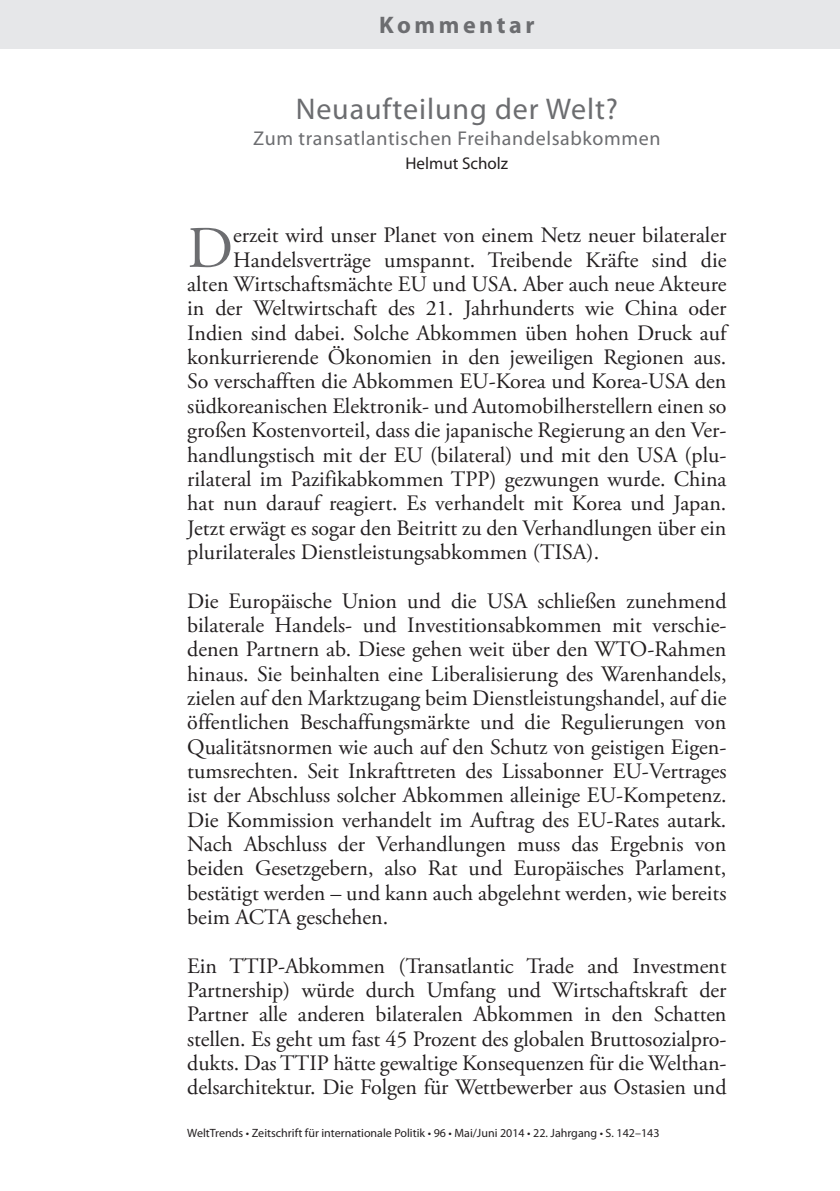
<style>
.page{position:relative;width:840px;height:1191px;background:#fff}
.page>*{position:absolute;margin:0;border:0;box-sizing:border-box;transform-origin:0 0}
.t1{font:58.8px "Adobe Garamond Pro";color:#6c6d70}
.t2{font:30px "Myriad Pro";letter-spacing:.03em;color:#6c6d70}
.t3{font:700 24px "Myriad Pro";letter-spacing:.15em;color:#6c6d70}
.t4{font:22px/24.4px "Adobe Garamond Pro";color:#231f20;text-align:justify}
.t5{font:20px "Myriad Pro";letter-spacing:.03em;color:#6c6d70}
.t6{font:17px "Myriad Pro";color:#231f20}
.t7{font:12px "Myriad Pro";color:#231f20}
</style>
<div class="page">
<div style="left:0;top:0;width:839px;height:49px;background:#e6e7e9"></div>
<p class="t3" style="left:379px;top:9px;width:157px">Kommentar</p>
<h2 class="t2" style="left:295px;top:90px;width:324px">Neuaufteilung der Welt?</h2>
<p class="t5" style="left:253px;top:126px;width:408px">Zum transatlantischen Freihandelsabkommen</p>
<p class="t6" style="left:405px;top:153px;width:104px">Helmut Scholz</p>
<h1 class="t1" style="left:187px;top:213px;width:47px">D</h1>
<p class="t4" style="left:233px;top:224px;width:494px">erzeit wird unser Planet von einem Netz neuer bilateraler</p>
<p class="t4" style="left:233px;top:248px;width:494px">Handelsverträge umspannt. Treibende Kräfte sind die</p>
<p class="t4" style="left:187px;top:273px;width:540px">alten Wirtschaftsmächte EU und USA. Aber auch neue Akteure</p>
<p class="t4" style="left:187px;top:297px;width:540px">in der Weltwirtschaft des 21. Jahrhunderts wie China oder</p>
<p class="t4" style="left:187px;top:321px;width:540px">Indien sind dabei. Solche Abkommen üben hohen Druck auf</p>
<p class="t4" style="left:187px;top:346px;width:540px">konkurrierende Ökonomien in den jeweiligen Regionen aus.</p>
<p class="t4" style="left:187px;top:370px;width:540px">So verschafften die Abkommen EU-Korea und Korea-USA den</p>
<p class="t4" style="left:187px;top:394px;width:540px">südkoreanischen Elektronik- und Automobilherstellern einen so</p>
<p class="t4" style="left:187px;top:419px;width:540px">großen Kostenvorteil, dass die japanische Regierung an den Ver-</p>
<p class="t4" style="left:187px;top:443px;width:540px">handlungstisch mit der EU (bilateral) und mit den USA (plu-</p>
<p class="t4" style="left:187px;top:467px;width:540px">rilateral im Pazifikabkommen TPP) gezwungen wurde. China</p>
<p class="t4" style="left:187px;top:492px;width:540px">hat nun darauf reagiert. Es verhandelt mit Korea und Japan.</p>
<p class="t4" style="left:187px;top:516px;width:540px">Jetzt erwägt es sogar den Beitritt zu den Verhandlungen über ein</p>
<p class="t4" style="left:187px;top:540px;width:413px">plurilaterales Dienstleistungsabkommen (TISA).</p>
<p class="t4" style="left:187px;top:589px;width:540px">Die Europäische Union und die USA schließen zunehmend bilaterale Handels- und Investitionsabkommen mit verschie&shy;denen Partnern ab. Diese gehen weit über den WTO-Rahmen hinaus. Sie beinhalten eine Liberalisierung des Warenhandels, zielen auf den Marktzugang beim Dienstleistungshandel, auf die öffentlichen Beschaffungsmärkte und die Regulierungen von Qualitätsnormen wie auch auf den Schutz von geistigen Eigen&shy;tumsrechten. Seit Inkrafttreten des Lissabonner EU-Vertrages ist der Abschluss solcher Abkommen alleinige EU-Kompetenz.<br>Die Kommission verhandelt im Auftrag des EU-Rates autark.<br>Nach Abschluss der Verhandlungen muss das Ergebnis von beiden Gesetzgebern, also Rat und Europäisches Parlament, bestätigt werden – und kann auch abgelehnt werden, wie bereits beim ACTA geschehen.</p>
<p class="t4" style="left:187px;top:954px;width:540px">Ein TTIP-Abkommen (Transatlantic Trade and Investment Partnership) würde durch Umfang und Wirtschaftskraft der Partner alle anderen bilateralen Abkommen in den Schatten stellen. Es geht um fast 45 Prozent des globalen Bruttosozialpro&shy;dukts. Das TTIP hätte gewaltige Konsequenzen für die Welthan&shy;delsarchitektur. Die Folgen für Wettbewerber aus Ostasien und</p>
<p class="t7" style="left:187px;top:1126px;width:473px">WeltTrends • Zeitschrift für internationale Politik • 96 • Mai/Juni 2014 • 22. Jahrgang • S. 142–143</p>
</div>
